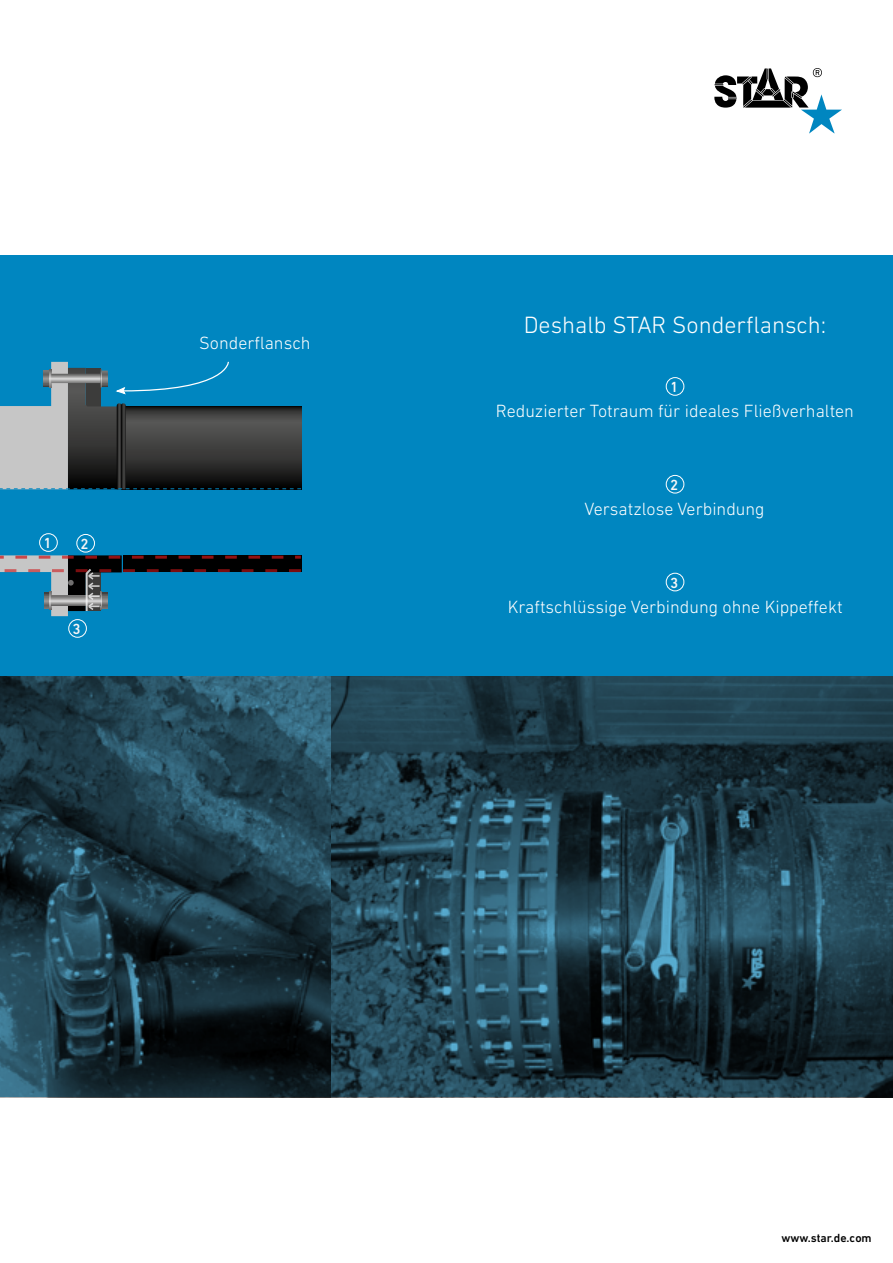
<style>
.page{position:relative;width:893px;height:1263px;background:#fff}
.page>*{position:absolute;margin:0;border:0;box-sizing:border-box;transform-origin:0 0}
.t1{font:300 24px "DIN Next LT Pro";color:#fff}
.t2{font:300 18px "DIN Next LT Pro";color:#fff}
.t3{font:500 14.85px "DIN Next LT Pro";color:#f6f6f6}
.t4{font:500 12px "DIN Next LT Pro";color:#000}
</style>
<div class="page">
<div style="left:0;top:255px;width:893px;height:421px;background:#0086c0"></div>
<div style="left:666px;top:475px;width:18px;height:18px;border:1px solid #fff;border-radius:50%"></div>
<div style="left:666px;top:377px;width:18px;height:19px;border:1px solid #fff;border-radius:50%"></div>
<div style="left:666px;top:573px;width:18px;height:18px;border:1px solid #fff;border-radius:50%"></div>
<svg style="left:0;top:546px;width:302px;height:70px"></svg>
<svg style="left:0;top:361px;width:302px;height:128px"></svg>
<div style="left:39px;top:533px;width:19px;height:19px;border:1px solid #fff;border-radius:50%"></div>
<div style="left:76px;top:534px;width:19px;height:18px;border:1px solid #fff;border-radius:50%"></div>
<div style="left:68px;top:619px;width:19px;height:19px;border:1px solid #fff;border-radius:50%"></div>
<svg style="left:0;top:676px;width:893px;height:421px;background:#1f3d4a"></svg>
<svg style="left:714px;top:68px;width:128px;height:65px"></svg>
<p class="t3" style="left:43px;top:534px;width:10px">1</p>
<p class="t3" style="left:81px;top:535px;width:10px">2</p>
<p class="t3" style="left:73px;top:620px;width:10px">3</p>
<p class="t2" style="left:199px;top:333px;width:113px">Sonderflansch</p>
<h1 class="t1" style="left:524px;top:311px;width:304px">Deshalb STAR Sonderflansch:</h1>
<p class="t3" style="left:670px;top:378px;width:10px">1</p>
<p class="t2" style="left:496px;top:401px;width:360px">Reduzierter Totraum für ideales Fließverhalten</p>
<p class="t3" style="left:670px;top:476px;width:10px">2</p>
<p class="t2" style="left:585px;top:499px;width:182px">Versatzlose Verbindung</p>
<p class="t3" style="left:670px;top:574px;width:10px">3</p>
<p class="t2" style="left:508px;top:596px;width:336px">Kraftschlüssige Verbindung ohne Kippeffekt</p>
<p class="t4" style="left:781px;top:1231px;width:92px">www.star.de.com</p>
</div>
